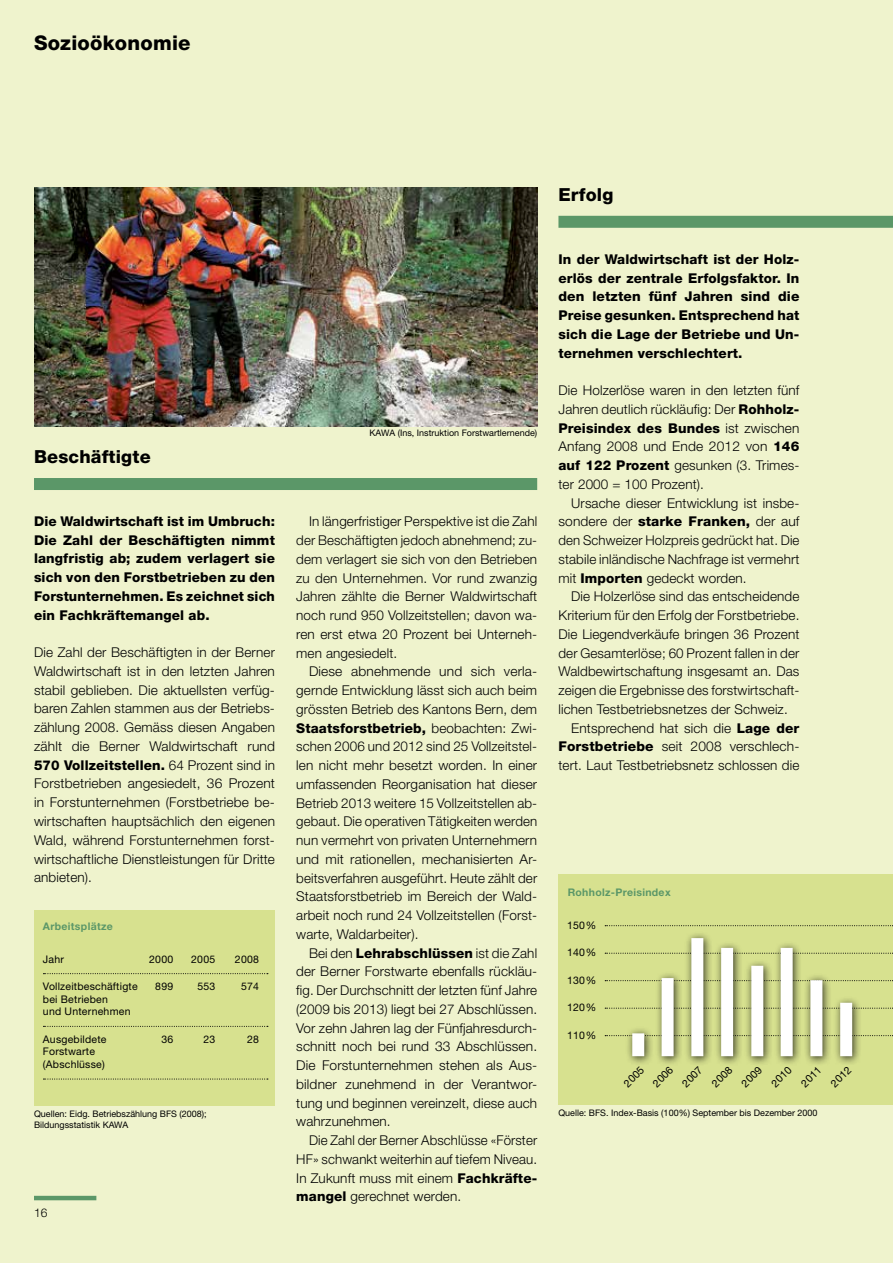
<style>
.page{position:relative;width:893px;height:1263px;background:#eff3cd}
.page>*{position:absolute;margin:0;border:0;box-sizing:border-box;transform-origin:0 0}
.t1{font:800 20.25px "Helvetica Neue LT";letter-spacing:.01em;color:#000}
.t2{font:800 18px "Helvetica Neue LT";letter-spacing:.01em;color:#000}
.t3{font:300 13.5px/18.8px "Helvetica Neue LT";letter-spacing:.01em;color:#000;text-align:justify}
.t4{font:800 13.5px/18.8px "Helvetica Neue LT";letter-spacing:.01em;color:#000;text-align:justify}
.t5{font:300 12px "Helvetica Neue LT";color:#000}
.t6{font:10.5px/12.6px "Helvetica Neue LT";letter-spacing:.02em;color:#000}
.t7{font:700 10.5px "Helvetica Neue LT";letter-spacing:.03em;color:#5b9768}
.t8{font:9px/10.8px "Helvetica Neue LT";color:#000}
.s1{font-weight:800}
</style>
<div class="page">
<div style="left:34px;top:910px;width:241px;height:196px;background:#d7e18f"></div>
<div style="left:558px;top:874px;width:335px;height:231px;background:#d7e18f"></div>
<img style="left:34px;top:187px;width:503px;height:239px">
<div style="left:34px;top:478px;width:503px;height:12px;background:#5b9768"></div>
<div style="left:558px;top:216px;width:335px;height:12px;background:#5b9768"></div>
<hr style="left:34px;top:1196px;width:62px;height:4px;background:#5b9768">
<svg style="left:43px;top:973px;width:225px;height:1px"></svg>
<svg style="left:43px;top:1026px;width:225px;height:1px"></svg>
<svg style="left:43px;top:1078px;width:225px;height:1px"></svg>
<svg style="left:605px;top:925px;width:288px;height:1px"></svg>
<svg style="left:605px;top:953px;width:288px;height:1px"></svg>
<svg style="left:605px;top:980px;width:288px;height:1px"></svg>
<svg style="left:605px;top:1008px;width:288px;height:1px"></svg>
<svg style="left:605px;top:1035px;width:288px;height:1px"></svg>
<div style="left:625px;top:1026px;width:29px;height:40px;background:#000;opacity:.75"></div>
<div style="left:632px;top:1033px;width:12px;height:23px;background:#fff"></div>
<div style="left:655px;top:971px;width:28px;height:95px;background:#000;opacity:.75"></div>
<div style="left:662px;top:978px;width:12px;height:78px;background:#fff"></div>
<div style="left:685px;top:931px;width:28px;height:135px;background:#000;opacity:.75"></div>
<div style="left:691px;top:938px;width:12px;height:118px;background:#fff"></div>
<div style="left:714px;top:941px;width:29px;height:125px;background:#000;opacity:.75"></div>
<div style="left:721px;top:948px;width:12px;height:108px;background:#fff"></div>
<div style="left:745px;top:959px;width:28px;height:107px;background:#000;opacity:.75"></div>
<div style="left:751px;top:966px;width:12px;height:90px;background:#fff"></div>
<div style="left:774px;top:941px;width:28px;height:125px;background:#000;opacity:.75"></div>
<div style="left:781px;top:948px;width:12px;height:108px;background:#fff"></div>
<div style="left:804px;top:973px;width:28px;height:93px;background:#000;opacity:.75"></div>
<div style="left:810px;top:980px;width:12px;height:76px;background:#fff"></div>
<div style="left:833px;top:996px;width:29px;height:70px;background:#000;opacity:.75"></div>
<div style="left:840px;top:1003px;width:12px;height:53px;background:#fff"></div>
<h1 class="t1" style="left:34px;top:30px;width:158px">Sozioökonomie</h1>
<h2 class="t2" style="left:34px;top:446px;width:118px">Beschäftigte</h2>
<p class="t4" style="left:34px;top:512px;width:242px">Die Waldwirtschaft ist im Umbruch:<br>Die Zahl der Beschäftigten nimmt langfristig ab; zudem verlagert sie sich von den Forstbetrieben zu den Forstunternehmen. Es zeichnet sich ein Fachkräftemangel ab.</p>
<p class="t3" style="left:34px;top:643px;width:242px">Die Zahl der Beschäftigten in der Berner Waldwirtschaft ist in den letzten Jahren stabil geblieben. Die aktuellsten verfüg&shy;baren Zahlen stammen aus der Betriebs&shy;zählung 2008. Gemäss diesen Angaben zählt die Berner Waldwirtschaft rund <span class="s1">570 Vollzeitstellen.</span> 64 Prozent sind in Forstbetrieben angesiedelt, 36 Prozent in Forstunternehmen (Forstbetriebe be&shy;wirtschaften hauptsächlich den eigenen Wald, während Forstunternehmen forst&shy;wirtschaftliche Dienstleistungen für Dritte anbieten).</p>
<p class="t7" style="left:43px;top:919px;width:71px">Arbeitsplätze</p>
<p class="t6" style="left:43px;top:952px;width:23px">Jahr</p>
<p class="t6" style="left:149px;top:952px;width:25px">2000</p>
<p class="t6" style="left:191px;top:952px;width:25px">2005</p>
<p class="t6" style="left:235px;top:952px;width:25px">2008</p>
<p class="t6" style="left:43px;top:980px;width:96px">Vollzeitbeschäftigte</p>
<p class="t6" style="left:155px;top:980px;width:19px">899</p>
<p class="t6" style="left:197px;top:980px;width:19px">553</p>
<p class="t6" style="left:241px;top:980px;width:19px">574</p>
<p class="t6" style="left:43px;top:992px;width:89px">bei Betrieben<br>und Unternehmen</p>
<p class="t6" style="left:43px;top:1032px;width:65px">Ausgebildete</p>
<p class="t6" style="left:161px;top:1032px;width:13px">36</p>
<p class="t6" style="left:203px;top:1032px;width:13px">23</p>
<p class="t6" style="left:247px;top:1032px;width:13px">28</p>
<p class="t6" style="left:43px;top:1045px;width:63px">Forstwarte (Abschlüsse)</p>
<p class="t8" style="left:34px;top:1108px;width:174px">Quellen: Eidg. Betriebszählung BFS (2008);<br>Bildungsstatistik KAWA</p>
<p class="t5" style="left:34px;top:1205px;width:15px">16</p>
<p class="t8" style="left:370px;top:427px;width:169px">KAWA (Ins, Instruktion Forstwartlernende)</p>
<p class="t3" style="left:296px;top:512px;width:242px;text-indent:13px">In längerfristiger Perspektive ist die Zahl der Beschäftigten jedoch abnehmend; zu&shy;dem verlagert sie sich von den Betrieben zu den Unternehmen. Vor rund zwanzig Jahren zählte die Berner Waldwirtschaft noch rund 950 Vollzeitstellen; davon wa&shy;ren erst etwa 20 Prozent bei Unterneh&shy;men angesiedelt.</p>
<p class="t3" style="left:296px;top:662px;width:242px;text-indent:13px">Diese abnehmende und sich verla&shy;gernde Entwicklung lässt sich auch beim grössten Betrieb des Kantons Bern, dem <span class="s1">Staatsforstbetrieb,</span> beobachten: Zwi&shy;schen 2006 und 2012 sind 25 Vollzeitstel&shy;len nicht mehr besetzt worden. In einer umfassenden Reorganisation hat dieser Betrieb 2013 weitere 15 Vollzeitstellen ab&shy;gebaut. Die operativen Tätigkeiten werden nun vermehrt von privaten Unternehmern und mit rationellen, mechanisierten Ar&shy;beitsverfahren ausgeführt. Heute zählt der Staatsforstbetrieb im Bereich der Wald&shy;arbeit noch rund 24 Vollzeitstellen (Forst&shy;warte, Waldarbeiter).</p>
<p class="t3" style="left:296px;top:943px;width:242px;text-indent:13px">Bei den <span class="s1">Lehrabschlüssen</span> ist die Zahl der Berner Forstwarte ebenfalls rückläu&shy;fig. Der Durchschnitt der letzten fünf Jahre (2009 bis 2013) liegt bei 27 Abschlüssen.<br>Vor zehn Jahren lag der Fünfjahresdurch&shy;schnitt noch bei rund 33 Abschlüssen.<br>Die Forstunternehmen stehen als Aus&shy;bildner zunehmend in der Verantwor&shy;tung und beginnen vereinzelt, diese auch wahrzunehmen.</p>
<p class="t3" style="left:296px;top:1131px;width:242px;text-indent:13px">Die Zahl der Berner Abschlüsse «Förster HF» schwankt weiterhin auf tiefem Niveau.<br>In Zukunft muss mit einem <span class="s1">Fachkräfte&shy;mangel</span> gerechnet werden.</p>
<h2 class="t2" style="left:558px;top:184px;width:56px">Erfolg</h2>
<p class="t4" style="left:558px;top:250px;width:242px">In der Waldwirtschaft ist der Holz&shy;erlös der zentrale Erfolgsfaktor. In den letzten fünf Jahren sind die Preise gesunken. Entsprechend hat sich die Lage der Betriebe und Un&shy;ternehmen verschlechtert.</p>
<p class="t3" style="left:558px;top:381px;width:242px">Die Holzerlöse waren in den letzten fünf Jahren deutlich rückläufig: Der <span class="s1">Rohholz-Preisindex des Bundes</span> ist zwischen Anfang 2008 und Ende 2012 von <span class="s1">146 auf 122 Prozent</span> gesunken (3. Trimes&shy;ter 2000 = 100 Prozent).</p>
<p class="t3" style="left:558px;top:493px;width:242px;text-indent:13px">Ursache dieser Entwicklung ist insbe&shy;sondere der <span class="s1">starke Franken,</span> der auf den Schweizer Holzpreis gedrückt hat. Die stabile inländische Nachfrage ist vermehrt mit <span class="s1">Importen</span> gedeckt worden.</p>
<p class="t3" style="left:571px;top:587px;width:230px">Die Holzerlöse sind das entscheidende</p>
<p class="t3" style="left:558px;top:606px;width:242px">Kriterium für den Erfolg der Forstbetriebe.</p>
<p class="t3" style="left:558px;top:624px;width:242px">Die Liegendverkäufe bringen 36 Prozent</p>
<p class="t3" style="left:558px;top:643px;width:242px">der Gesamterlöse; 60 Prozent fallen in der</p>
<p class="t3" style="left:558px;top:662px;width:242px">Waldbewirtschaftung insgesamt an. Das</p>
<p class="t3" style="left:558px;top:681px;width:242px">zeigen die Ergebnisse des forstwirtschaft-</p>
<p class="t3" style="left:558px;top:699px;width:231px">lichen Testbetriebsnetzes der Schweiz.</p>
<p class="t3" style="left:571px;top:718px;width:230px">Entsprechend hat sich die <span class="s1">Lage der</span></p>
<p class="t3" style="left:558px;top:737px;width:242px"><span class="s1">Forstbetriebe</span> seit 2008 verschlech-</p>
<p class="t3" style="left:558px;top:756px;width:242px">tert. Laut Testbetriebsnetz schlossen die</p>
<p class="t7" style="left:568px;top:885px;width:104px">Rohholz-Preisindex</p>
<p class="t6" style="left:567px;top:918px;width:31px">150%</p>
<p class="t6" style="left:567px;top:946px;width:31px">140%</p>
<p class="t6" style="left:567px;top:973px;width:31px">130%</p>
<p class="t6" style="left:567px;top:1001px;width:31px">120%</p>
<p class="t6" style="left:567px;top:1028px;width:31px">110%</p>
<p class="t6" style="left:621px;top:1080px;width:25px;rotate:-45deg">2005</p>
<p class="t6" style="left:650px;top:1080px;width:25px;rotate:-45deg">2006</p>
<p class="t6" style="left:679px;top:1080px;width:25px;rotate:-45deg">2007</p>
<p class="t6" style="left:709px;top:1080px;width:25px;rotate:-45deg">2008</p>
<p class="t6" style="left:739px;top:1080px;width:25px;rotate:-45deg">2009</p>
<p class="t6" style="left:768px;top:1080px;width:25px;rotate:-45deg">2010</p>
<p class="t6" style="left:798px;top:1080px;width:25px;rotate:-45deg">2011</p>
<p class="t6" style="left:828px;top:1080px;width:25px;rotate:-45deg">2012</p>
<p class="t8" style="left:558px;top:1107px;width:261px">Quelle: BFS. Index-Basis (100%) September bis Dezember 2000</p>
</div>
